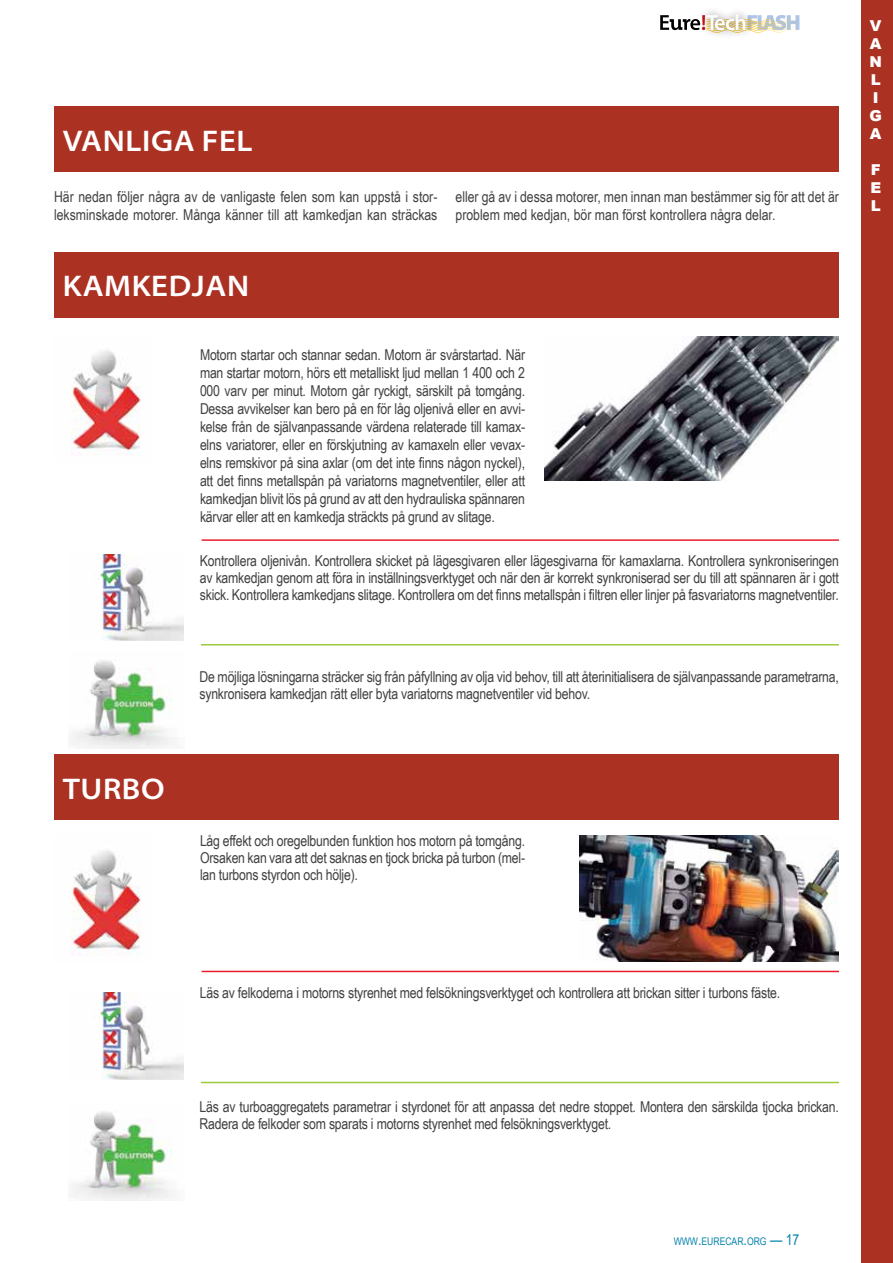
<style>
.page{position:relative;width:893px;height:1263px;background:#fff}
.page>*{position:absolute;margin:0;border:0;box-sizing:border-box;transform-origin:0 0}
.t1{font:600 semi-expanded 30px "Myriad Pro";letter-spacing:.02em;color:#fff}
.t2{font:15px/18px "Arial Narrow";letter-spacing:-.015em;color:#414042}
.t3{font:900 15px/18px "Arial";color:#fff}
.t4{font:10.5px "Arial Narrow";color:#0482ab}
.s1{font-size:15px}
</style>
<div class="page">
<svg style="left:660px;top:14px;width:139px;height:19px"></svg>
<div style="left:862px;top:0;width:31px;height:1263px;background:#ab3123"></div>
<div style="left:54px;top:106px;width:785px;height:66px;background:#ab3123"></div>
<div style="left:54px;top:252px;width:785px;height:65px;background:#ab3123"></div>
<img style="left:100px;top:554px;width:84px;height:87px">
<img style="left:72px;top:660px;width:100px;height:89px">
<hr style="left:201px;top:644px;width:638px;height:1px;background:#9ccb3e">
<hr style="left:202px;top:539px;width:637px;height:2px;background:#ed1b2f">
<img style="left:71px;top:350px;width:70px;height:104px">
<img style="left:545px;top:336px;width:294px;height:144px">
<div style="left:54px;top:754px;width:785px;height:66px;background:#ab3123"></div>
<img style="left:98px;top:993px;width:86px;height:86px">
<img style="left:72px;top:1111px;width:100px;height:89px">
<hr style="left:201px;top:1082px;width:638px;height:1px;background:#9ccb3e">
<hr style="left:202px;top:971px;width:637px;height:1px;background:#ed1b2f">
<img style="left:71px;top:850px;width:70px;height:104px">
<img style="left:579px;top:835px;width:260px;height:127px">
<h1 class="t1" style="left:63px;top:124px;width:191px">VANLIGA FEL</h1>
<p class="t2" style="left:54px;top:187px;width:385px">Här nedan följer några av de vanligaste felen som kan uppstå i stor&shy;leksminskade motorer. Många känner till att kamkedjan kan sträckas</p>
<p class="t2" style="left:455px;top:187px;width:385px">eller gå av i dessa motorer, men innan man bestämmer sig för att det är problem med kedjan, bör man först kontrollera några delar.</p>
<h1 class="t1" style="left:63px;top:269px;width:188px">KAMKEDJAN</h1>
<p class="t2" style="left:200px;top:345px;width:327px;text-align:justify">Motorn startar och stannar sedan. Motorn är svårstartad. När man startar motorn, hörs ett metalliskt ljud mellan 1 400 och 2<br>000 varv per minut. Motorn går ryckigt, särskilt på tomgång.<br>Dessa avvikelser kan bero på en för låg oljenivå eller en avvi&shy;kelse från de självanpassande värdena relaterade till kamax&shy;elns variatorer, eller en förskjutning av kamaxeln eller vevax&shy;elns remskivor på sina axlar (om det inte finns någon nyckel), att det finns metallspån på variatorns magnetventiler, eller att kamkedjan blivit lös på grund av att den hydrauliska spännaren kärvar eller att en kamkedja sträckts på grund av slitage.</p>
<p class="t2" style="left:200px;top:551px;width:640px;line-height:17.2px;text-align:justify">Kontrollera oljenivån. Kontrollera skicket på lägesgivaren eller lägesgivarna för kamaxlarna. Kontrollera synkroniseringen av kamkedjan genom att föra in inställningsverktyget och när den är korrekt synkroniserad ser du till att spännaren är i gott skick. Kontrollera kamkedjans slitage. Kontrollera om det finns metallspån i filtren eller linjer på fasvariatorns magnetventiler.</p>
<h1 class="t1" style="left:63px;top:772px;width:103px">TURBO</h1>
<p class="t2" style="left:199px;top:667px;width:641px;line-height:17.2px">De möjliga lösningarna sträcker sig från påfyllning av olja vid behov, till att återinitialisera de självanpassande parametrarna, synkronisera kamkedjan rätt eller byta variatorns magnetventiler vid behov.</p>
<p class="t2" style="left:200px;top:831px;width:327px;line-height:17.2px;text-align:justify">Låg effekt och oregelbunden funktion hos motorn på tomgång.<br>Orsaken kan vara att det saknas en tjock bricka på turbon (mel&shy;lan turbons styrdon och hölje).</p>
<p class="t3" style="left:869px;top:16px;width:14px">V<br>A<br>N<br>L<br>I<br>G<br>A</p>
<p class="t3" style="left:870px;top:160px;width:12px;text-align:justify">F E L</p>
<p class="t2" style="left:200px;top:983px;width:582px">Läs av felkoderna i motorns styrenhet med felsökningsverktyget och kontrollera att brickan sitter i turbons fäste.</p>
<p class="t2" style="left:199px;top:1097px;width:641px;line-height:17.2px">Läs av turboaggregatets parametrar i styrdonet för att anpassa det nedre stoppet. Montera den särskilda tjocka brickan.<br>Radera de felkoder som sparats i motorns styrenhet med felsökningsverktyget.</p>
<p class="t4" style="left:674px;top:1233px;width:127px">WWW<span class="s1">.</span>EURECAR<span class="s1">.</span>ORG <span class="s1">— 17</span></p>
</div>
